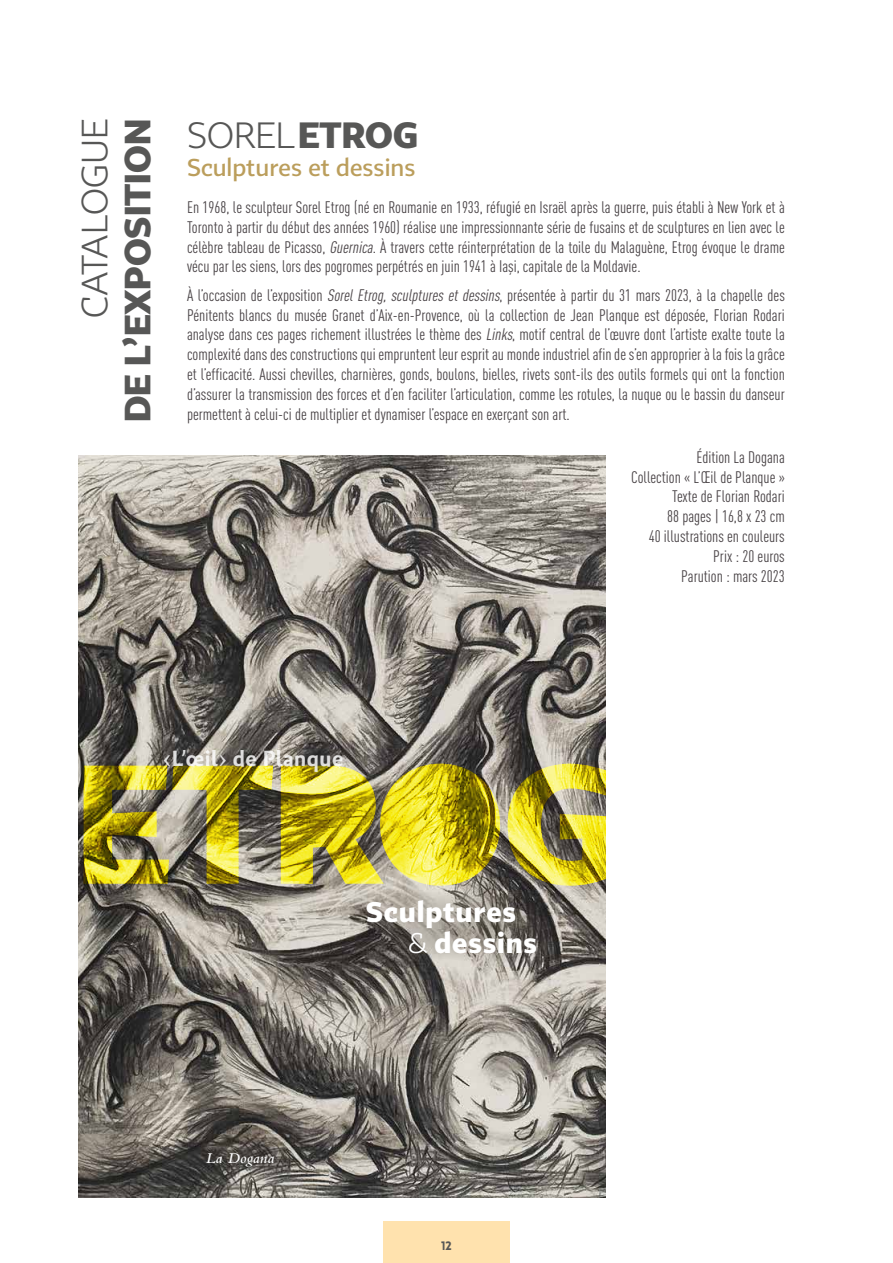
<style>
.page{position:relative;width:893px;height:1263px;background:#fff}
.page>*{position:absolute;margin:0;border:0;box-sizing:border-box;transform-origin:0 0}
.t1{font:300 36px "Tabac Sans";color:#575756}
.t2{font:700 36px "Tabac Sans";color:#575756}
.t3{font:700 27.9px/31.3px "Tabac Sans";letter-spacing:.03em;color:#fff}
.t4{font:500 24px "Tabac Sans";color:#bb9e5c}
.t5{font:700 22.35px "Palatino Sans Infl Com";letter-spacing:-.005em;color:#fff}
.t6{font:condensed 16.5px/19.8px "DIN Pro";color:#494346;text-align:justify}
.t7{font:italic 600 15.6px "Bembo Std";color:#fff}
.t8{font:900 12px "Lovelo";color:#575756}
.s1{font-weight:700}
.s2{font-style:italic}
.s3{font-weight:300}
</style>
<div class="page">
<div style="left:383px;top:1222px;width:127px;height:41px;background:#ffe2ae"></div>
<img style="left:79px;top:455px;width:526px;height:743px">
<svg style="left:345px;top:889px;width:226px;height:82px;background:#837e77"></svg>
<svg style="left:84px;top:764px;width:521px;height:122px;background:#ada23c"></svg>
<h1 class="t1" style="left:73px;top:318px;width:200px;rotate:-90deg">CATALOGUE</h1>
<h1 class="t2" style="left:115px;top:422px;width:305px;rotate:-90deg">DE L’EXPOSITION</h1>
<h1 class="t1" style="left:187px;top:113px;width:232px">SOREL<span class="s1">ETROG</span></h1>
<h3 class="t4" style="left:187px;top:153px;width:230px">Sculptures et dessins</h3>
<p class="t6" style="left:187px;top:196px;width:599px">En 1968, le sculpteur Sorel Etrog (né en Roumanie en 1933, réfugié en Israël après la guerre, puis établi à New York et à Toronto à partir du début des années 1960) réalise une impressionnante série de fusains et de sculptures en lien avec le célèbre tableau de Picasso, <span class="s2">Guernica</span>. À travers cette réinterprétation de la toile du Malaguène, Etrog évoque le drame vécu par les siens, lors des pogromes perpétrés en juin 1941 à Iaşi, capitale de la Moldavie.</p>
<p class="t6" style="left:187px;top:284px;width:599px">À l’occasion de l’exposition <span class="s2">SorelEtrog,sculpturesetdessins</span>, présentée à partir du 31 mars 2023, à la chapelle des Pénitents blancs du musée Granet d’Aix-en-Provence, où la collection de Jean Planque est déposée, Florian Rodari analyse dans ces pages richement illustrées le thème des <span class="s2">Links</span>, motif central de l’œuvre dont l’artiste exalte toute la complexité dans des constructions qui empruntent leur esprit au monde industriel afin de s’en approprier à la fois la grâce et l’efficacité. Aussi chevilles, charnières, gonds, boulons, bielles, rivets sont-ils des outils formels qui ont la fonction d’assurer la transmission des forces et d’en faciliter l’articulation, comme les rotules, la nuque ou le bassin du danseur permettent à celui-ci de multiplier et dynamiser l’espace en exerçant son art.</p>
<p class="t6" style="left:631px;top:446px;width:155px;text-align:right">Édition La Dogana<br>Collection « L’Œil de Planque »<br>Texte de Florian Rodari<br>88 pages | 16,8 x 23 cm<br>40 illustrations en couleurs<br>Prix : 20 euros<br>Parution : mars 2023</p>
<h3 class="t5" style="left:163px;top:744px;width:182px">‹L’œil› de Planque</h3>
<h2 class="t3" style="left:408px;top:896px;width:131px;text-indent:-42px">Sculptures <span class="s3">&amp;</span> dessins</h2>
<p class="t7" style="left:206px;top:1149px;width:70px">La Dogana</p>
<p class="t8" style="left:441px;top:1238px;width:12px">12</p>
</div>
